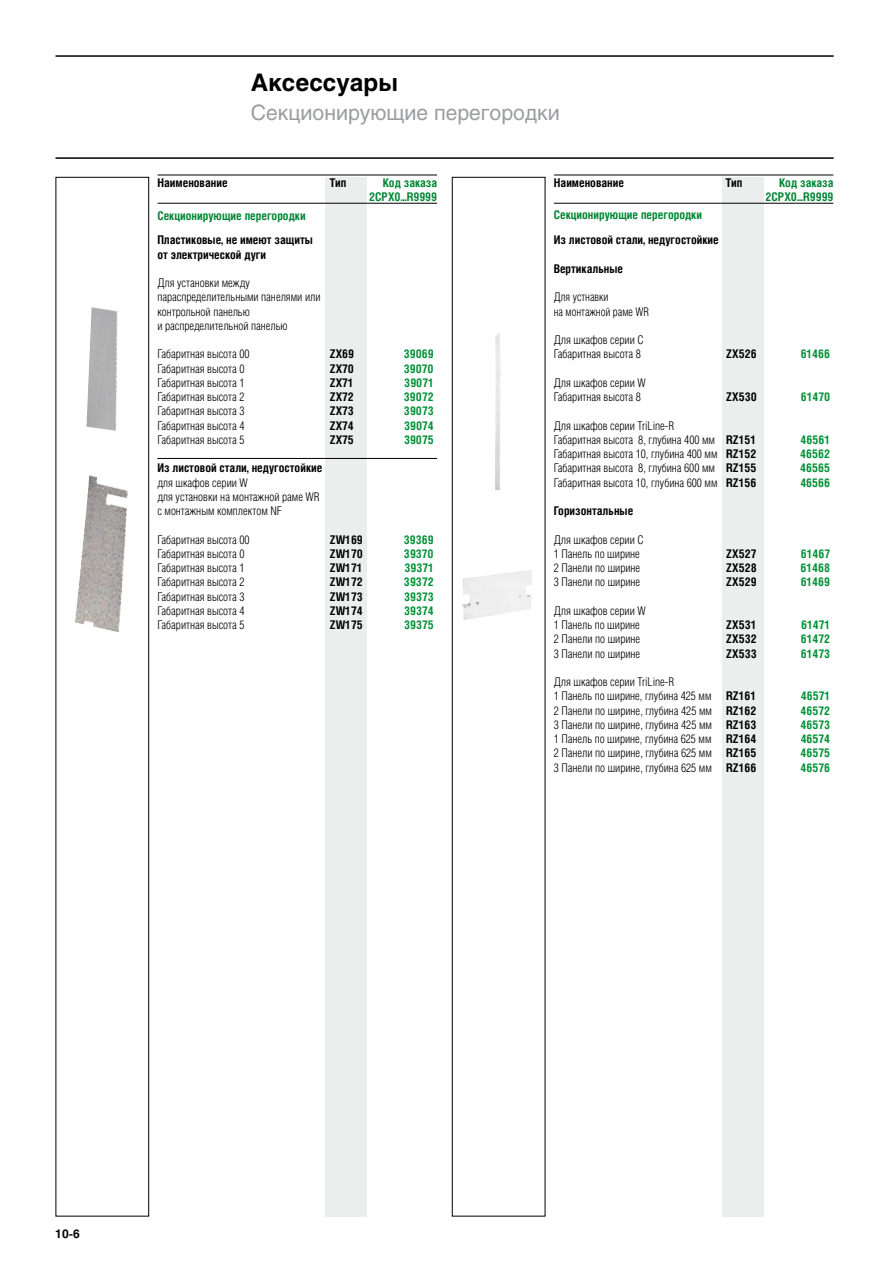
<style>
.page{position:relative;width:893px;height:1263px;background:#fff}
.page>*{position:absolute;margin:0;border:0;box-sizing:border-box;transform-origin:0 0}
.t1{font:700 24px "Helios";color:#000}
.t2{font:21px "Helios";color:#9c9d9f}
.t3{font:300 12px/14.2px "Helios Cond";color:#000}
.t4{font:700 12px/14.2px "Helios Cond";color:#000}
.t5{font:700 12px "Helios Cond";color:#009036}
.t6{font:700 12px/14.2px "Helios Cond";color:#008633;text-align:right}
.t7{font:300 12px/14.2px "Helios Cond";color:#000;scale:.96 1}
.t8{font:700 12px "Helios";color:#000}
.s1{font-weight:700}
</style>
<div class="page">
<hr style="left:56px;top:157px;width:778px;height:2px;background:#000">
<hr style="left:56px;top:55px;width:778px;height:2px;background:#000">
<div style="left:326px;top:177px;width:41px;height:1040px;background:#eceded"></div>
<hr style="left:158px;top:175px;width:279px;height:1px;background:#000">
<hr style="left:158px;top:203px;width:279px;height:1px;background:#000">
<div style="left:56px;top:177px;width:93px;height:1039px;border:1px solid #000"></div>
<div style="left:722px;top:177px;width:42px;height:1040px;background:#eceded"></div>
<hr style="left:554px;top:175px;width:279px;height:1px;background:#000">
<hr style="left:554px;top:203px;width:279px;height:1px;background:#000">
<div style="left:452px;top:177px;width:93px;height:1039px;border:1px solid #000"></div>
<hr style="left:157px;top:458px;width:280px;height:1px;background:#000">
<img style="left:75px;top:475px;width:53px;height:157px">
<img style="left:86px;top:307px;width:32px;height:124px">
<img style="left:495px;top:333px;width:6px;height:87px">
<img style="left:495px;top:420px;width:5px;height:70px">
<img style="left:462px;top:570px;width:70px;height:41px">
<img style="left:463px;top:611px;width:51px;height:9px">
<h1 class="t1" style="left:251px;top:68px;width:148px">Аксессуары</h1>
<h2 class="t2" style="left:251px;top:100px;width:310px">Секционирующие перегородки</h2>
<p class="t4" style="left:158px;top:175px;width:72px">Наименование</p>
<p class="t4" style="left:329px;top:175px;width:18px">Тип</p>
<p class="t6" style="left:369px;top:175px;width:70px">Код заказа<br>2CPX0...R9999</p>
<p class="t4" style="left:554px;top:175px;width:72px">Наименование</p>
<p class="t4" style="left:725px;top:175px;width:18px">Тип</p>
<p class="t6" style="left:765px;top:175px;width:70px">Код заказа<br>2CPX0...R9999</p>
<p class="t6" style="left:157px;top:208px;width:150px">Секционирующие перегородки</p>
<p class="t4" style="left:157px;top:233px;width:157px">Пластиковые, не имеют защиты от электрической дуги</p>
<p class="t3" style="left:157px;top:276px;width:165px">Для установки между параспределительными панелями или контрольной панелью<br>и распределительной панелью</p>
<p class="t3" style="left:157px;top:347px;width:94px">Габаритная высота 00</p>
<p class="t4" style="left:330px;top:347px;width:26px">ZX69</p>
<p class="t5" style="left:404px;top:347px;width:31px">39069</p>
<p class="t3" style="left:157px;top:361px;width:89px">Габаритная высота 0</p>
<p class="t4" style="left:330px;top:361px;width:26px">ZX70</p>
<p class="t5" style="left:404px;top:361px;width:31px">39070</p>
<p class="t3" style="left:157px;top:375px;width:89px">Габаритная высота 1</p>
<p class="t4" style="left:330px;top:375px;width:25px">ZX71</p>
<p class="t5" style="left:404px;top:375px;width:31px">39071</p>
<p class="t3" style="left:157px;top:390px;width:89px">Габаритная высота 2</p>
<p class="t4" style="left:330px;top:389px;width:26px">ZX72</p>
<p class="t5" style="left:404px;top:390px;width:31px">39072</p>
<p class="t3" style="left:157px;top:404px;width:89px">Габаритная высота 3</p>
<p class="t4" style="left:330px;top:404px;width:26px">ZX73</p>
<p class="t5" style="left:404px;top:404px;width:31px">39073</p>
<p class="t3" style="left:157px;top:418px;width:89px">Габаритная высота 4</p>
<p class="t4" style="left:330px;top:418px;width:26px">ZX74</p>
<p class="t5" style="left:404px;top:418px;width:31px">39074</p>
<p class="t3" style="left:157px;top:432px;width:89px">Габаритная высота 5</p>
<p class="t4" style="left:330px;top:432px;width:26px">ZX75</p>
<p class="t5" style="left:404px;top:432px;width:31px">39075</p>
<p class="t4" style="left:157px;top:461px;width:167px">Из листовой стали, недугостойкие</p>
<p class="t3" style="left:157px;top:475px;width:164px">для шкафов серии W<br>для установки на монтажной раме WR с монтажным комплектом NF</p>
<p class="t3" style="left:157px;top:532px;width:94px">Габаритная высота 00</p>
<p class="t4" style="left:330px;top:532px;width:35px">ZW169</p>
<p class="t5" style="left:404px;top:532px;width:31px">39369</p>
<p class="t3" style="left:157px;top:546px;width:89px">Габаритная высота 0</p>
<p class="t4" style="left:330px;top:546px;width:34px">ZW170</p>
<p class="t5" style="left:404px;top:546px;width:31px">39370</p>
<p class="t3" style="left:157px;top:561px;width:89px">Габаритная высота 1</p>
<p class="t4" style="left:330px;top:560px;width:34px">ZW171</p>
<p class="t5" style="left:404px;top:561px;width:31px">39371</p>
<p class="t3" style="left:157px;top:575px;width:89px">Габаритная высота 2</p>
<p class="t4" style="left:330px;top:575px;width:34px">ZW172</p>
<p class="t5" style="left:404px;top:575px;width:31px">39372</p>
<p class="t3" style="left:157px;top:589px;width:89px">Габаритная высота 3</p>
<p class="t4" style="left:330px;top:589px;width:34px">ZW173</p>
<p class="t5" style="left:404px;top:589px;width:31px">39373</p>
<p class="t3" style="left:157px;top:603px;width:89px">Габаритная высота 4</p>
<p class="t4" style="left:330px;top:603px;width:34px">ZW174</p>
<p class="t5" style="left:404px;top:603px;width:31px">39374</p>
<p class="t3" style="left:157px;top:618px;width:89px">Габаритная высота 5</p>
<p class="t4" style="left:330px;top:617px;width:34px">ZW175</p>
<p class="t5" style="left:404px;top:618px;width:31px">39375</p>
<p class="t6" style="left:554px;top:208px;width:150px">Секционирующие перегородки</p>
<p class="t4" style="left:554px;top:232px;width:167px">Из листовой стали, недугостойкие</p>
<p class="t4" style="left:554px;top:261px;width:71px">Вертикальные</p>
<p class="t7" style="left:554px;top:290px;width:101px">Для устнавки<br>на монтажной раме WR</p>
<p class="t3" style="left:554px;top:333px;width:92px">Для шкафов серии С<br>Габаритная высота 8</p>
<p class="t4" style="left:726px;top:347px;width:32px">ZX526</p>
<p class="t5" style="left:801px;top:347px;width:31px">61466</p>
<p class="t3" style="left:554px;top:375px;width:94px">Для шкафов серии W<br>Габаритная высота 8</p>
<p class="t4" style="left:726px;top:389px;width:32px">ZX530</p>
<p class="t5" style="left:801px;top:390px;width:31px">61470</p>
<p class="t3" style="left:554px;top:418px;width:204px">Для шкафов серии TriLine-R<br>Габаритная высота 8, глубина 400 мм <span class="s1">RZ151</span></p>
<p class="t5" style="left:801px;top:432px;width:31px">46561</p>
<p class="t3" style="left:554px;top:447px;width:204px">Габаритная высота 10, глубина 400 мм <span class="s1">RZ152</span></p>
<p class="t5" style="left:800px;top:447px;width:31px">46562</p>
<p class="t3" style="left:554px;top:461px;width:204px">Габаритная высота 8, глубина 600 мм <span class="s1">RZ155</span></p>
<p class="t5" style="left:800px;top:461px;width:31px">46565</p>
<p class="t3" style="left:554px;top:475px;width:204px">Габаритная высота 10, глубина 600 мм <span class="s1">RZ156</span></p>
<p class="t5" style="left:800px;top:475px;width:31px">46566</p>
<p class="t4" style="left:554px;top:503px;width:81px">Горизонтальные</p>
<p class="t3" style="left:554px;top:532px;width:92px">Для шкафов серии С<br>1 Панель по ширине</p>
<p class="t4" style="left:726px;top:546px;width:32px">ZX527</p>
<p class="t5" style="left:801px;top:546px;width:31px">61467</p>
<p class="t3" style="left:554px;top:561px;width:88px">2 Панели по ширине</p>
<p class="t4" style="left:726px;top:560px;width:32px">ZX528</p>
<p class="t5" style="left:800px;top:561px;width:31px">61468</p>
<p class="t3" style="left:554px;top:575px;width:88px">3 Панели по ширине</p>
<p class="t4" style="left:726px;top:575px;width:32px">ZX529</p>
<p class="t5" style="left:801px;top:575px;width:31px">61469</p>
<p class="t3" style="left:554px;top:603px;width:94px">Для шкафов серии W<br>1 Панель по ширине</p>
<p class="t4" style="left:726px;top:617px;width:32px">ZX531</p>
<p class="t5" style="left:801px;top:618px;width:30px">61471</p>
<p class="t3" style="left:554px;top:632px;width:88px">2 Панели по ширине</p>
<p class="t4" style="left:726px;top:632px;width:32px">ZX532</p>
<p class="t5" style="left:801px;top:632px;width:31px">61472</p>
<p class="t3" style="left:554px;top:646px;width:88px">3 Панели по ширине</p>
<p class="t4" style="left:726px;top:646px;width:32px">ZX533</p>
<p class="t5" style="left:801px;top:646px;width:31px">61473</p>
<p class="t3" style="left:554px;top:675px;width:204px">Для шкафов серии TriLine-R<br>1 Панель по ширине, глубина 425 мм <span class="s1">RZ161</span></p>
<p class="t5" style="left:801px;top:689px;width:31px">46571</p>
<p class="t3" style="left:554px;top:703px;width:204px">2 Панели по ширине, глубина 425 мм <span class="s1">RZ162</span></p>
<p class="t5" style="left:800px;top:703px;width:31px">46572</p>
<p class="t3" style="left:554px;top:717px;width:204px">3 Панели по ширине, глубина 425 мм <span class="s1">RZ163</span></p>
<p class="t5" style="left:800px;top:717px;width:31px">46573</p>
<p class="t3" style="left:554px;top:732px;width:204px">1 Панель по ширине, глубина 625 мм <span class="s1">RZ164</span></p>
<p class="t5" style="left:801px;top:731px;width:31px">46574</p>
<p class="t3" style="left:554px;top:746px;width:204px">2 Панели по ширине, глубина 625 мм <span class="s1">RZ165</span></p>
<p class="t5" style="left:801px;top:746px;width:31px">46575</p>
<p class="t3" style="left:554px;top:760px;width:204px">3 Панели по ширине, глубина 625 мм <span class="s1">RZ166</span></p>
<p class="t5" style="left:801px;top:760px;width:31px">46576</p>
<p class="t8" style="left:55px;top:1227px;width:26px">10-6</p>
</div>
